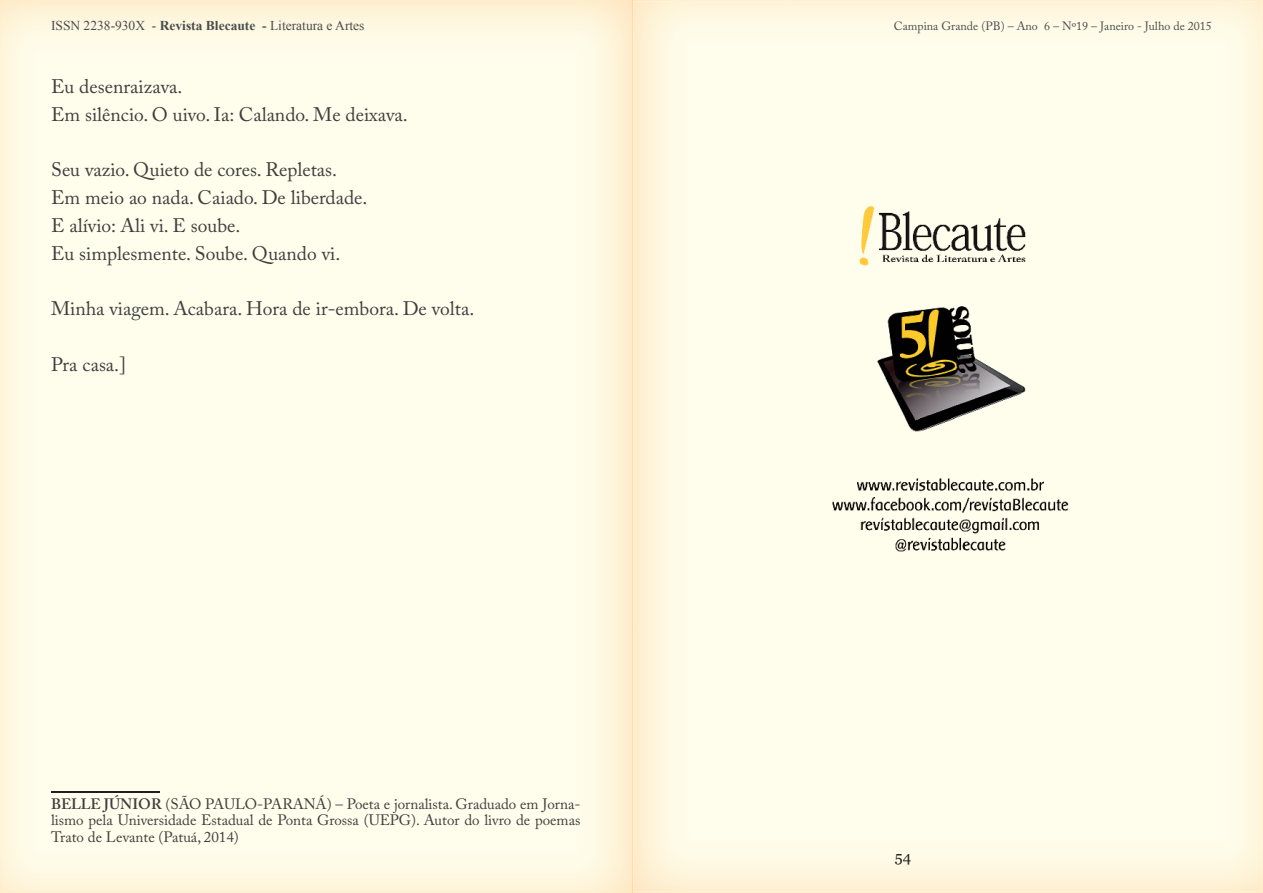
<style>
.page{position:relative;width:1263px;height:893px;background:#fff}
.page>*{position:absolute;margin:0;border:0;box-sizing:border-box;transform-origin:0 0}
.t1{font:19.5px/27.8px "Adobe Caslon Pro";color:#3e3e3f}
.t2{font:15px/16.5px "Adobe Caslon Pro";color:#3e3e3f;text-align:justify}
.t3{font:15px "Vani";color:#231f20}
.t4{font:13.5px "Times New Roman";color:#4b4c4d}
.t5{font:12px "Adobe Caslon Pro";color:#4b4c4d}
.s1{font-weight:700}
.s2{font-weight:600}
</style>
<div class="page">
<div style="left:1px;top:54px;width:579px;height:784px;background:#fffdeb"></div>
<img style="left:0;top:52px;width:1px;height:789px">
<img style="left:685px;top:840px;width:578px;height:53px">
<img style="left:685px;top:0;width:578px;height:53px">
<img style="left:632px;top:0;width:1px;height:893px">
<hr style="left:51px;top:792px;width:108px;height:1px;background:#231f20">
<img style="left:765px;top:113px;width:353px;height:531px">
<p class="t4" style="left:51px;top:16px;width:315px">ISSN 2238-930X - <span class="s1">Revista Blecaute -</span> Literatura e Artes</p>
<p class="t5" style="left:894px;top:19px;width:320px">Campina Grande (PB) – Ano 6 – Nº19 – Janeiro - Julho de 2015</p>
<p class="t1" style="left:51px;top:72px;width:358px">Eu desenraizava.<br>Em silêncio. O uivo. Ia: Calando. Me deixava.</p>
<p class="t1" style="left:51px;top:156px;width:318px">Seu vazio. Quieto de cores. Repletas.<br>Em meio ao nada. Caiado. De liberdade.<br>E alívio: Ali vi. E soube.<br>Eu simplesmente. Soube. Quando vi.</p>
<p class="t1" style="left:51px;top:294px;width:425px">Minha viagem. Acabara. Hora de ir-embora. De volta.</p>
<p class="t1" style="left:51px;top:350px;width:77px">Pra casa.]</p>
<p class="t2" style="left:51px;top:795px;width:531px"><span class="s2">BELLE JÚNIOR</span> (SÃO PAULO-PARANÁ) – Poeta e jornalista. Graduado em Jorna&shy;lismo pela Universidade Estadual de Ponta Grossa (UEPG). Autor do livro de poemas Trato de Levante (Patuá, 2014)</p>
<p class="t3" style="left:895px;top:848px;width:18px">54</p>
</div>
